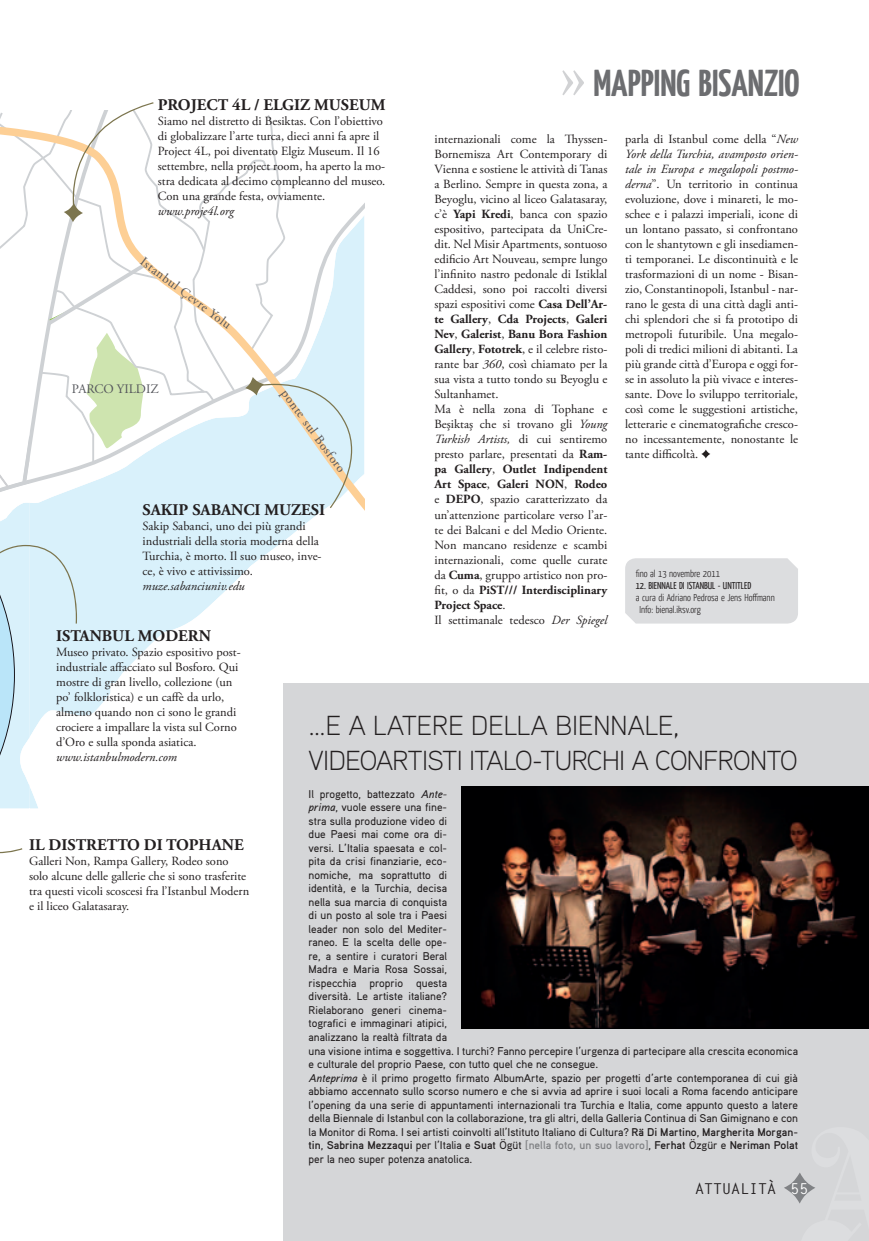
<style>
.page{position:relative;width:869px;height:1241px;background:#fff}
.page>*{position:absolute;margin:0;border:0;box-sizing:border-box;transform-origin:0 0}
.t1{font:700 37.5px "Yanone Kaffeesatz";color:#6c6d70}
.t2{font:300 27.5px/35px "Aaux Pro";letter-spacing:-.02em;color:#231f20}
.t3{font:700 16.25px "Adobe Garamond Pro";color:#231f20}
.t4{font:700 15px "Letter Gothic Std";color:#231f20}
.t5{font:13px "Adobe Garamond Pro";color:#55575c}
.t6{font:12.5px/15px "Adobe Garamond Pro";letter-spacing:-.005em;color:#231f20}
.t7{font:italic 12.5px "Adobe Garamond Pro";color:#231f20}
.t8{font:500 11.25px/13.5px "Aaux Pro";color:#231f20}
.t9{font:300 10px/12px "Yanone Kaffeesatz";color:#231f20}
.t10{font:10px "Yanone Kaffeesatz";color:#231f20}
.s1{font-family:"Adobe Garamond Pro";font-weight:400;font-size:75px;color:#d1d2d4}
.s2{font-weight:700}
.s3{font-style:italic}
.s4{font-weight:700;color:#808285}
.s5{color:#fff}
</style>
<div class="page">
<svg style="left:352px;top:204px;width:12px;height:306px;background:#def0f6"></svg>
<svg style="left:701px;top:449px;width:9px;height:9px"></svg>
<div style="left:283px;top:683px;width:585px;height:557px;background:#d5d6d8"></div>
<div style="left:625px;top:558px;width:172px;height:65px;background:#dcdddf"></div>
<img style="left:461px;top:786px;width:407px;height:242px">
<svg style="left:0;top:102px;width:352px;height:752px"></svg>
<svg style="left:783px;top:1172px;width:32px;height:31px"></svg>
<svg style="left:799px;top:1172px;width:16px;height:32px"></svg>
<h3 class="t3" style="left:158px;top:95px;width:229px">PROJECT 4L / ELGIZ MUSEUM</h3>
<p class="t6" style="left:158px;top:114px;width:229px">Siamo nel distretto di Besiktas. Con l’obiettivo di globalizzare l’arte turca, dieci anni fa apre il Project 4l, poi diventato elgiz Museum. Il 16 settembre, nella project room, ha aperto la mo&shy;stra dedicata al decimo compleanno del museo.<br>Con una grande festa, ovviamente.</p>
<p class="t7" style="left:158px;top:203px;width:77px">www.proje4l.org</p>
<p class="t5" style="left:146px;top:253px;width:112px;rotate:37deg">Istanbul Çevre Yolu</p>
<p class="t5" style="left:72px;top:381px;width:88px">PARCO YILDIZ</p>
<p class="t5" style="left:290px;top:386px;width:101px;rotate:54deg">ponte sul Bosforo</p>
<h3 class="t3" style="left:142px;top:500px;width:184px">SAKIP SABANCI MUZESI</h3>
<p class="t6" style="left:142px;top:519px;width:180px">Sakip Sabanci, uno dei più grandi industriali della storia moderna della Turchia, è morto. Il suo museo, inve&shy;ce, è vivo e attivissimo.</p>
<p class="t7" style="left:142px;top:579px;width:104px">muze.sabanciuniv.edu</p>
<h1 class="t1" style="left:558px;top:58px;width:242px"><span class="s1">»</span> MAPPING BISANZIO</h1>
<p class="t6" style="left:434px;top:132px;width:174px">internazionali come la Thyssen-Bornemisza art Contemporary di vienna e sostiene le attività di Tanas a Berlino. Sempre in questa zona, a Beyoglu, vicino al liceo Galatasaray, c’è <span class="s2">Yapi Kredi</span>, banca con spazio espositivo, partecipata da UniCre&shy;dit. Nel Misir apartments, sontuoso edificio art Nouveau, sempre lungo l’infinito nastro pedonale di Istiklal Caddesi, sono poi raccolti diversi spazi espositivi come <span class="s2">Casa Dell’Ar&shy;te Gallery</span>, <span class="s2">Cda Projects</span>, <span class="s2">Galeri Nev</span>, <span class="s2">Galerist</span>, <span class="s2">Banu Bora Fashion Gallery</span>, <span class="s2">Fototrek</span>, e il celebre risto&shy;rante bar <span class="s3">360</span>, così chiamato per la sua vista a tutto tondo su Beyoglu e Sultanhamet.<br>Ma è nella zona di Tophane e Beşiktaş che si trovano gli <span class="s3">Young Turkish Artists,</span> di cui sentiremo presto parlare, presentati da <span class="s2">Ram&shy;pa Gallery</span>, <span class="s2">Outlet Indipendent Art Space</span>, <span class="s2">Galeri NON</span>, <span class="s2">Rodeo </span>e <span class="s2">DEPO</span>, spazio caratterizzato da un’attenzione particolare verso l’ar&shy;te dei Balcani e del Medio oriente.<br>Non mancano residenze e scambi internazionali, come quelle curate da <span class="s2">Cuma</span>, gruppo artistico non pro&shy;fit, o da <span class="s2">PiST/// Interdisciplinary Project Space</span>.<br>Il settimanale tedesco <span class="s3">Der Spiegel</span></p>
<p class="t6" style="left:625px;top:132px;width:174px;text-align:justify">parla di Istanbul come della “<span class="s3">New York della Turchia, avamposto orien&shy;tale in Europa e megalopoli postmo&shy;derna</span>”. Un territorio in continua evoluzione, dove i minareti, le mo&shy;schee e i palazzi imperiali, icone di un lontano passato, si confrontano con le shantytown e gli insediamen&shy;ti temporanei. le discontinuità e le trasformazioni di un nome - Bisan&shy;zio, Constantinopoli, Istanbul - nar&shy;rano le gesta di una città dagli anti&shy;chi splendori che si fa prototipo di metropoli futuribile. Una megalo&shy;poli di tredici milioni di abitanti. la più grande città d’europa e oggi for&shy;se in assoluto la più vivace e interes&shy;sante. Dove lo sviluppo territoriale, così come le suggestioni artistiche, letterarie e cinematografiche cresco&shy;no incessantemente, nonostante le tante difficoltà.</p>
<p class="t9" style="left:635px;top:567px;width:86px">fino al 13 novembre 2011</p>
<p class="t10" style="left:635px;top:579px;width:117px">12. BIENNALE DI ISTANBUL - UNTITLED</p>
<p class="t9" style="left:639px;top:591px;width:136px;text-indent:-4px">a cura di Adriano Pedrosa e Jens Hoffmann<br>Info: bienal.iksv.org</p>
<h3 class="t3" style="left:56px;top:626px;width:156px">ISTANBUL MODERN</h3>
<p class="t6" style="left:56px;top:645px;width:186px">Museo privato. Spazio espositivo post&shy;industriale affacciato sul Bosforo. Qui mostre di gran livello, collezione (un po’ folkloristica) e un caffè da urlo, almeno quando non ci sono le grandi crociere a impallare la vista sul Corno d’oro e sulla sponda asiatica.</p>
<p class="t7" style="left:56px;top:749px;width:122px">www.istanbulmodern.com</p>
<h3 class="t3" style="left:29px;top:835px;width:216px">IL DISTRETTO DI TOPHANE</h3>
<p class="t6" style="left:29px;top:853px;width:221px">Galleri Non, rampa Gallery, rodeo sono solo alcune delle gallerie che si sono trasferite tra questi vicoli scoscesi fra l’Istanbul Modern e il liceo Galatasaray.</p>
<h2 class="t2" style="left:308px;top:706px;width:490px">…E A LATERE DELLA BIENNALE,<br>VIDEOARTISTI ITALO-TURCHI A CONFRONTO</h2>
<p class="t8" style="left:308px;top:786px;width:491px">Il progetto, battezzato <span class="s3">Ante-<br>prima</span>, vuole essere una fine-<br>stra sulla produzione video di<br>due Paesi mai come ora di-<br>versi. L’Italia spaesata e col-<br>pita da crisi finanziarie, eco-<br>nomiche, ma soprattutto di<br>identità, e la Turchia, decisa<br>nella sua marcia di conquista<br>di un posto al sole tra i Paesi<br>leader non solo del Mediter-<br>raneo. E la scelta delle ope-<br>re, a sentire i curatori Beral<br>Madra e Maria Rosa Sossai,<br>rispecchia proprio questa<br>diversità. Le artiste italiane?<br>Rielaborano generi cinema-<br>tografici e immaginari atipici,<br>analizzano la realtà filtrata da<br>una visione intima e soggettiva. I turchi? Fanno percepire l’urgenza di partecipare alla crescita economica e culturale del proprio Paese, con tutto quel che ne consegue.<br><span class="s3">Anteprima</span> è il primo progetto firmato AlbumArte, spazio per progetti d’arte contemporanea di cui già abbiamo accennato sullo scorso numero e che si avvia ad aprire i suoi locali a Roma facendo anticipare l’opening da una serie di appuntamenti internazionali tra Turchia e Italia, come appunto questo a latere della Biennale di Istanbul con la collaborazione, tra gli altri, della Galleria Continua di San Gimignano e con la Monitor di Roma. I sei artisti coinvolti all’Istituto Italiano di Cultura? <span class="s2">Rä Di Martino</span>, <span class="s2">Margherita Morgan&shy;tin</span>, <span class="s2">Sabrina Mezzaqui</span> per l’Italia e <span class="s2">Suat</span> Ögüt <span class="s4">[nella foto, un suo lavoro]</span>, <span class="s2">Ferhat</span> Özgür e <span class="s2">neriman Polat </span>per la neo super potenza anatolica.</p>
<p class="t4" style="left:694px;top:1178px;width:115px">ATTUALITÀ <span class="s5">55</span></p>
</div>
